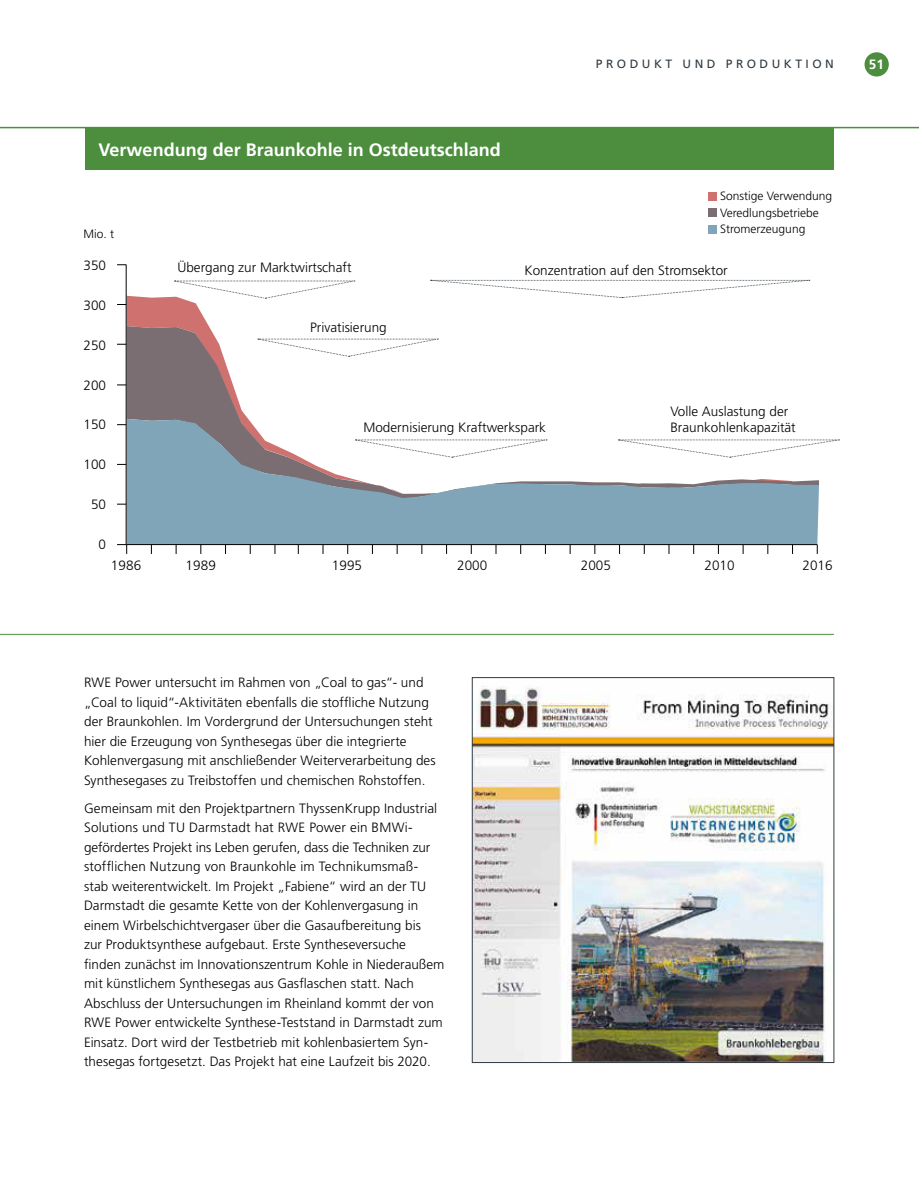
<style>
.page{position:relative;width:919px;height:1191px;background:#fff}
.page>*{position:absolute;margin:0;border:0;box-sizing:border-box;transform-origin:0 0}
.t1{font:700 18px "Frutiger LT Std";color:#fff}
.t2{font:300 13.5px/19.5px "Frutiger LT Std";color:#000}
.t3{font:700 13.5px "Frutiger LT Std";color:#fff}
.t4{font:300 12px/16.5px "Frutiger LT Std";color:#000}
.t5{font:12px "Frutiger LT Std";letter-spacing:.29em;color:#303b42}
</style>
<div class="page">
<svg style="left:127px;top:296px;width:496px;height:30px"></svg>
<svg style="left:127px;top:326px;width:312px;height:93px"></svg>
<svg style="left:127px;top:419px;width:692px;height:125px;fill:#80a5b8"></svg>
<hr style="left:126px;top:264px;width:1px;height:280px;background:#000">
<hr style="left:126px;top:544px;width:691px;height:1px;background:#000">
<svg style="left:117px;top:544px;width:10px;height:10px"></svg>
<svg style="left:174px;top:280px;width:181px;height:19px"></svg>
<svg style="left:258px;top:338px;width:180px;height:19px"></svg>
<svg style="left:430px;top:279px;width:379px;height:19px"></svg>
<svg style="left:355px;top:439px;width:192px;height:19px"></svg>
<svg style="left:618px;top:439px;width:221px;height:19px"></svg>
<hr style="left:0;top:634px;width:833px;height:1px;background:#4d8d3e">
<div style="left:85px;top:128px;width:748px;height:42px;background:#4d8d3e"></div>
<div style="left:708px;top:192px;width:8px;height:8px;background:#ce716f"></div>
<div style="left:708px;top:209px;width:8px;height:8px;background:#7a6e73"></div>
<div style="left:708px;top:225px;width:8px;height:8px;background:#80a5b8"></div>
<img style="left:474px;top:686px;width:358px;height:374px">
<div style="left:472px;top:677px;width:362px;height:385px;border:1px solid #303b42"></div>
<hr style="left:0;top:127px;width:918px;height:1px;background:#4d8d3e">
<div style="left:864px;top:52px;width:24px;height:24px;background:#4d8d3e;border-radius:50%"></div>
<h1 class="t1" style="left:99px;top:142px;width:404px">Verwendung der Braunkohle in Ostdeutschland</h1>
<p class="t4" style="left:84px;top:226px;width:32px">Mio. t</p>
<p class="t5" style="left:596px;top:59px;width:239px">PRODUKT UND PRODUKTION</p>
<p class="t3" style="left:868px;top:59px;width:17px">51</p>
<p class="t4" style="left:720px;top:188px;width:114px">Sonstige Verwendung<br>Veredlungsbetriebe<br>Stromerzeugung</p>
<p class="t2" style="left:84px;top:256px;width:24px">350</p>
<p class="t2" style="left:84px;top:296px;width:24px">300</p>
<p class="t2" style="left:84px;top:335px;width:24px">250</p>
<p class="t2" style="left:84px;top:375px;width:24px">200</p>
<p class="t2" style="left:84px;top:415px;width:24px">150</p>
<p class="t2" style="left:84px;top:455px;width:24px">100</p>
<p class="t2" style="left:91px;top:495px;width:17px">50</p>
<p class="t2" style="left:99px;top:535px;width:9px">0</p>
<p class="t2" style="left:177px;top:258px;width:176px">Übergang zur Marktwirtschaft</p>
<p class="t2" style="left:310px;top:318px;width:78px">Privatisierung</p>
<p class="t2" style="left:524px;top:261px;width:205px">Konzentration auf den Stromsektor</p>
<p class="t2" style="left:363px;top:417px;width:184px">Modernisierung Kraftwerkspark</p>
<p class="t2" style="left:670px;top:403px;width:127px;line-height:16.2px">Volle Auslastung der<br>Braunkohlenkapazität</p>
<p class="t2" style="left:111px;top:556px;width:32px">1986</p>
<p class="t2" style="left:186px;top:556px;width:32px">1989</p>
<p class="t2" style="left:332px;top:556px;width:32px">1995</p>
<p class="t2" style="left:457px;top:556px;width:32px">2000</p>
<p class="t2" style="left:580px;top:556px;width:32px">2005</p>
<p class="t2" style="left:704px;top:556px;width:32px">2010</p>
<p class="t2" style="left:802px;top:556px;width:32px">2016</p>
<p class="t2" style="left:84px;top:673px;width:353px">RWE Power untersucht im Rahmen von „Coal to gas“- und „Coal to liquid“-Aktivitäten ebenfalls die stoffliche Nutzung der Braunkohlen. Im Vordergrund der Untersuchungen steht hier die Erzeugung von Synthesegas über die integrierte Kohlenvergasung mit anschließender Weiterverarbeitung des Synthesegases zu Treibstoffen und chemischen Rohstoffen.</p>
<p class="t2" style="left:84px;top:798px;width:362px">Gemeinsam mit den Projektpartnern ThyssenKrupp Industrial Solutions und TU Darmstadt hat RWE Power ein BMWi&shy;gefördertes Projekt ins Leben gerufen, dass die Techniken zur stofflichen Nutzung von Braunkohle im Technikumsmaß&shy;stab weiterentwickelt. Im Projekt „Fabiene“ wird an der TU Darmstadt die gesamte Kette von der Kohlenvergasung in einem Wirbelschichtvergaser über die Gasaufbereitung bis<br>zur Produktsynthese aufgebaut. Erste Syntheseversuche finden zunächst im Innovationszentrum Kohle in Niederaußem mit künstlichem Synthesegas aus Gasflaschen statt. Nach Abschluss der Untersuchungen im Rheinland kommt der von RWE Power entwickelte Synthese-Teststand in Darmstadt zum Einsatz. Dort wird der Testbetrieb mit kohlenbasiertem Syn&shy;thesegas fortgesetzt. Das Projekt hat eine Laufzeit bis 2020.</p>
</div>
